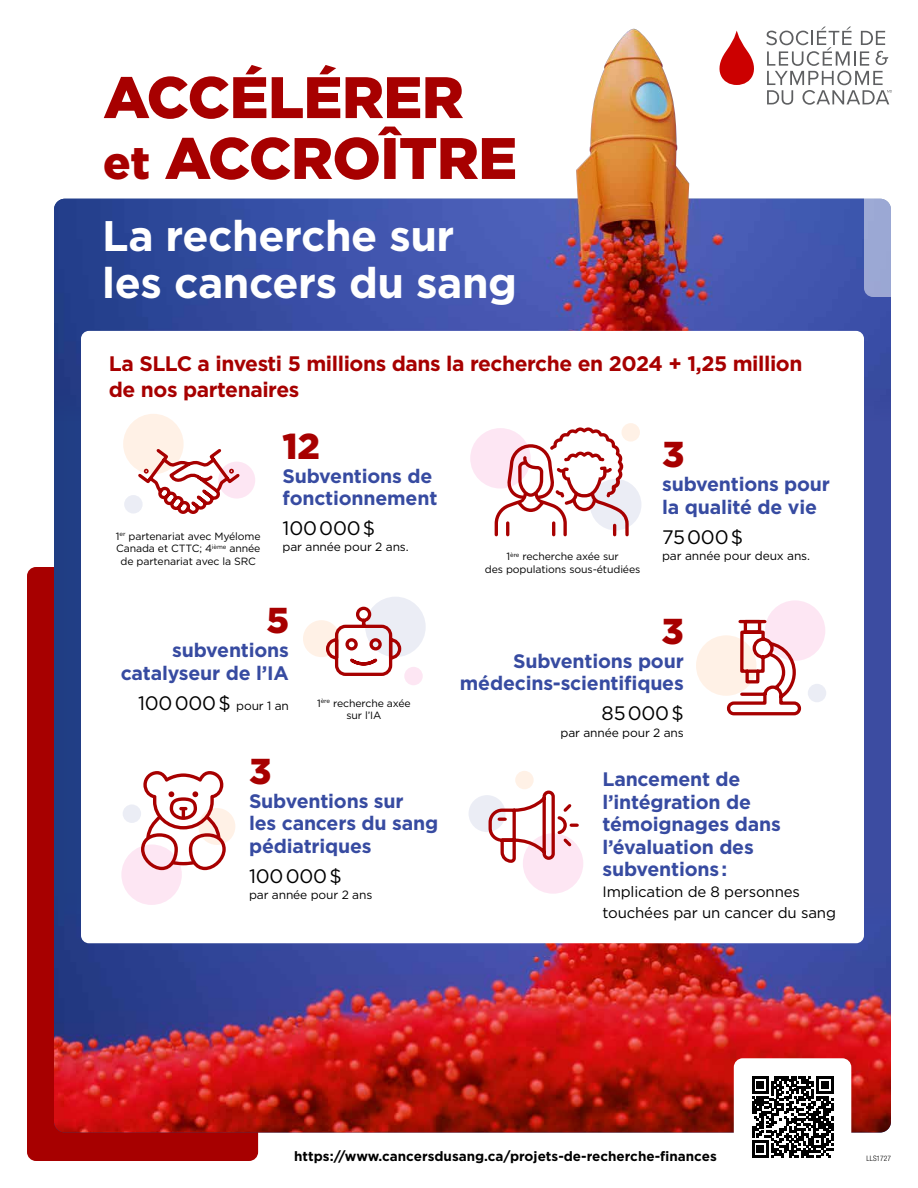
<style>
.page{position:relative;width:918px;height:1188px;background:#fff}
.page>*{position:absolute;margin:0;border:0;box-sizing:border-box;transform-origin:0 0}
.t1{font:900 58.35px/60.9px "Gotham";letter-spacing:-.01em;color:#a70000}
.t2{font:700 42.75px/47.4px "Gotham";letter-spacing:-.01em;color:#fff}
.t3{font:900 36px "Gotham";color:#a70000}
.t4{font:700 21px/25.5px "Gotham";letter-spacing:-.02em;color:#a70000}
.t5{font:700 19.5px/22.5px "Gotham";letter-spacing:-.01em;color:#374ba1}
.t6{font:19.5px "Gotham";letter-spacing:-.01em;color:#000}
.t7{font:15px/21px "Gotham";letter-spacing:-.01em;color:#000}
.t8{font:700 13.5px "Gotham";color:#000}
.t9{font:12px "Gotham";letter-spacing:-.01em;color:#000}
.t10{font:10.5px/12.8px "Gotham";letter-spacing:-.01em;color:#000;text-align:center}
.t11{font:300 condensed 7.5px "Helvetica Neue LT Std";color:#000}
.s1{font-size:45.6px}
.s2{font-size:12px}
</style>
<div class="page">
<div style="left:27px;top:567px;width:231px;height:594px;background:#a70000;border-radius:9px"></div>
<div style="left:54px;top:372px;width:250px;height:555px;background:#203e84"></div>
<div style="left:737px;top:360px;width:154px;height:629px;background:#3c4ca1"></div>
<img style="left:54px;top:199px;width:837px;height:173px">
<img style="left:54px;top:927px;width:837px;height:205px">
<svg style="left:864px;top:144px;width:54px;height:153px"></svg>
<img style="left:576px;top:29px;width:113px;height:177px">
<div style="left:81px;top:331px;width:783px;height:612px;background:#fff;border-radius:8px"></div>
<div style="left:123px;top:414px;width:61px;height:60px;background:#fff1e6;border-radius:50%"></div>
<div style="left:218px;top:462px;width:37px;height:37px;background:#fde6f3;border-radius:50%"></div>
<div style="left:124px;top:495px;width:19px;height:19px;background:#ebedf5;border-radius:50%"></div>
<svg style="left:135px;top:446px;width:108px;height:68px"></svg>
<div style="left:365px;top:597px;width:61px;height:60px;background:#ebedf5;border-radius:50%"></div>
<div style="left:303px;top:620px;width:37px;height:37px;background:#fff1e6;border-radius:50%"></div>
<div style="left:404px;top:667px;width:19px;height:18px;background:#fde6f3;border-radius:50%"></div>
<svg style="left:324px;top:606px;width:78px;height:70px"></svg>
<div style="left:696px;top:635px;width:60px;height:61px;background:#fff1e6;border-radius:50%"></div>
<div style="left:765px;top:600px;width:60px;height:61px;background:#fde6f3;border-radius:50%"></div>
<div style="left:808px;top:684px;width:18px;height:18px;background:#ebedf5;border-radius:50%"></div>
<svg style="left:726px;top:618px;width:76px;height:98px"></svg>
<div style="left:523px;top:833px;width:60px;height:61px;background:#fde6f3;border-radius:50%"></div>
<div style="left:469px;top:795px;width:37px;height:37px;background:#ebedf5;border-radius:50%"></div>
<svg style="left:488px;top:790px;width:91px;height:73px"></svg>
<div style="left:515px;top:771px;width:19px;height:18px;background:#fff1e6;border-radius:50%"></div>
<div style="left:121px;top:844px;width:61px;height:61px;background:#fde6f3;border-radius:50%"></div>
<div style="left:198px;top:808px;width:37px;height:37px;background:#fff1e6;border-radius:50%"></div>
<div style="left:123px;top:804px;width:18px;height:19px;background:#ebedf5;border-radius:50%"></div>
<svg style="left:141px;top:771px;width:85px;height:99px"></svg>
<div style="left:590px;top:479px;width:51px;height:51px;background:#ebedf5;border-radius:50%"></div>
<div style="left:470px;top:428px;width:61px;height:61px;background:#fde6f3;border-radius:50%"></div>
<div style="left:621px;top:423px;width:19px;height:19px;background:#fff1e6;border-radius:50%"></div>
<svg style="left:495px;top:427px;width:135px;height:109px"></svg>
<div style="left:734px;top:1058px;width:117px;height:118px;background:#fff;border-radius:9px"></div>
<svg style="left:752px;top:1076px;width:81px;height:82px"></svg>
<svg style="left:719px;top:27px;width:173px;height:78px"></svg>
<h1 class="t1" style="left:103px;top:66px;width:415px">ACCÉLÉRER <span class="s1">et</span> ACCROÎTRE</h1>
<h2 class="t2" style="left:102px;top:212px;width:416px">La recherche sur les cancers du sang</h2>
<p class="t4" style="left:109px;top:351px;width:695px">La SLLC a investi 5 millions dans la recherche en 2024 + 1,25 million de nos partenaires</p>
<p class="t10" style="left:116px;top:529px;width:146px">1<sup>er</sup> partenariat avec Myélome<br>Canada et CTTC; 4<sup>ième</sup> année de partenariat avec la SRC</p>
<h3 class="t3" style="left:283px;top:421px;width:39px">12</h3>
<p class="t5" style="left:283px;top:464px;width:156px">Subventions de fonctionnement</p>
<p class="t6" style="left:283px;top:516px;width:94px">100 000 $</p>
<p class="t9" style="left:283px;top:540px;width:128px">par année pour 2 ans.</p>
<h3 class="t3" style="left:266px;top:596px;width:24px">5</h3>
<p class="t5" style="left:121px;top:639px;width:170px;text-align:right">subventions catalyseur de l’IA</p>
<p class="t6" style="left:138px;top:690px;width:153px">100 000 $ <span class="s2">pour 1 an</span></p>
<p class="t10" style="left:317px;top:696px;width:95px">1<sup>ère</sup> recherche axée sur l’IA</p>
<h3 class="t3" style="left:249px;top:746px;width:24px">3</h3>
<p class="t5" style="left:249px;top:790px;width:191px">Subventions sur<br>les cancers du sang pédiatriques</p>
<p class="t6" style="left:249px;top:863px;width:94px">100 000 $</p>
<p class="t9" style="left:249px;top:887px;width:125px">par année pour 2 ans</p>
<p class="t10" style="left:485px;top:550px;width:157px">1<sup>ère</sup> recherche axée sur<br>des populations sous-étudiées</p>
<h3 class="t3" style="left:662px;top:430px;width:24px">3</h3>
<p class="t5" style="left:662px;top:473px;width:169px">subventions pour la qualité de vie</p>
<p class="t6" style="left:662px;top:524px;width:83px">75 000 $</p>
<p class="t9" style="left:662px;top:548px;width:149px">par année pour deux ans.</p>
<h3 class="t3" style="left:661px;top:606px;width:24px">3</h3>
<p class="t5" style="left:460px;top:649px;width:225px;text-align:right">Subventions pour médecins-scientifiques</p>
<p class="t6" style="left:602px;top:701px;width:84px">85 000 $</p>
<p class="t9" style="left:561px;top:725px;width:125px">par année pour 2 ans</p>
<p class="t5" style="left:602px;top:768px;width:180px">Lancement de l’intégration de témoignages dans l’évaluation des subventions :</p>
<p class="t7" style="left:602px;top:881px;width:235px">Implication de 8 personnes touchées par un cancer du sang</p>
<p class="t8" style="left:294px;top:1147px;width:424px">https://www.cancersdusang.ca/projets-de-recherche-finances</p>
<p class="t11" style="left:867px;top:1154px;width:26px">LLS1727</p>
</div>
